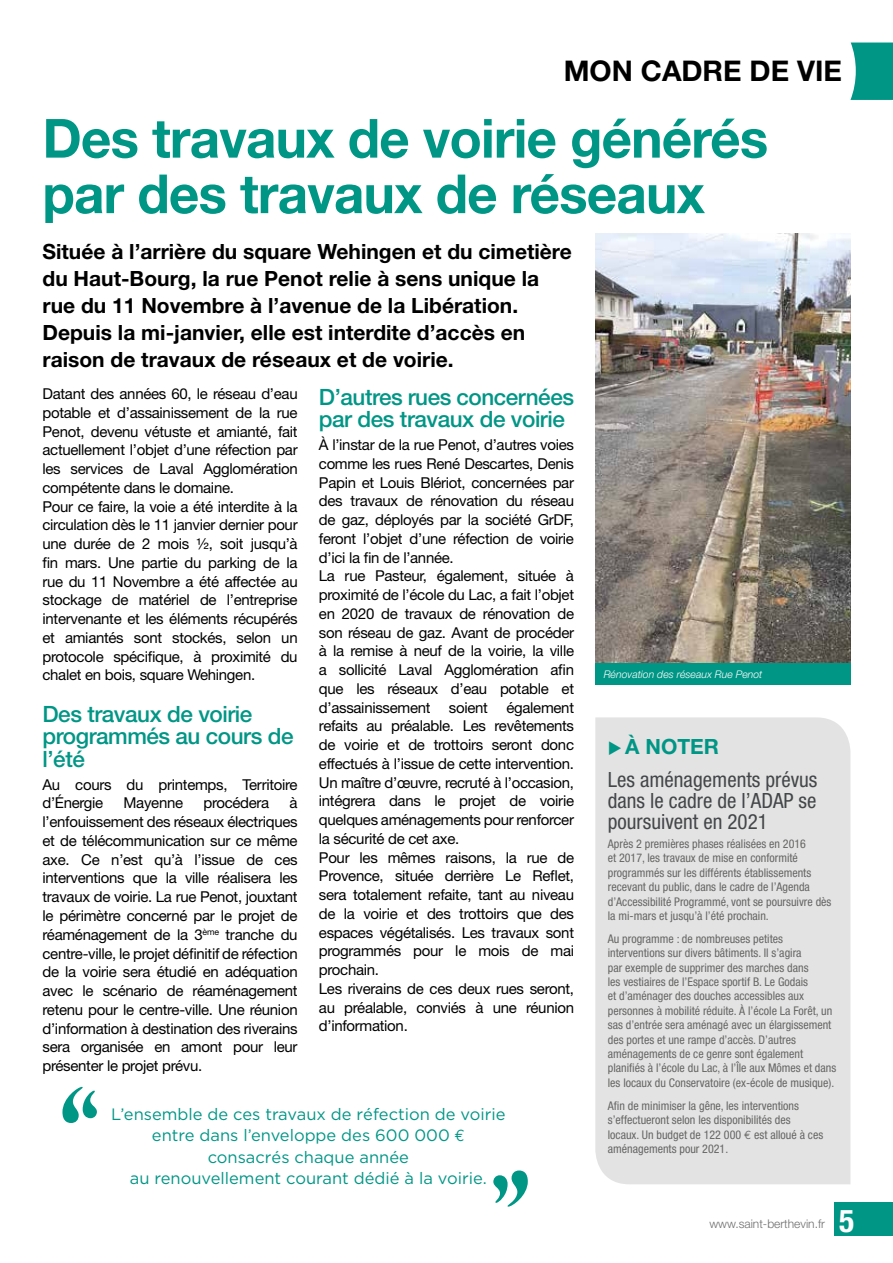
<style>
.page{position:relative;width:893px;height:1263px;background:#fff}
.page>*{position:absolute;margin:0;border:0;box-sizing:border-box;transform-origin:0 0}
.t1{font:700 54px/55.5px "Helvetica Neue LT Std";letter-spacing:-.015em;color:#009686}
.t2{font:700 condensed 31.5px "Helvetica Neue";color:#fff}
.t3{font:700 28.5px "Helvetica Neue LT Std";color:#000}
.t4{font:500 22.5px/22.5px "Helvetica Neue LT Std";letter-spacing:-.02em;color:#009686}
.t5{font:700 21px/27px "Helvetica Neue LT Std";color:#000}
.t6{font:condensed 21px/21px "Helvetica Neue";color:#444749;text-align:justify}
.t7{font:700 21px "Helvetica Neue LT Std";color:#009686}
.t8{font:16.5px/21.5px "Gotham";color:#009686;text-align:center}
.t9{font:15px/18.8px "Helvetica Neue LT Std";letter-spacing:-.02em;color:#000}
.t10{font:condensed 12px/14.4px "Helvetica Neue";color:#666665}
.t11{font:300 12px "Helvetica Neue LT Std";color:#706f6f}
.t12{font:italic 300 10.5px "Helvetica Neue LT Std";color:#fff}
.s1{font-family:"Euro Mono";font-stretch:normal}
.s2{font-family:"Euro Mono"}
</style>
<div class="page">
<svg style="left:850px;top:43px;width:43px;height:57px;background:#18a091"></svg>
<img style="left:595px;top:234px;width:255px;height:429px">
<div style="left:595px;top:663px;width:255px;height:22px;background:#009686"></div>
<div style="left:595px;top:717px;width:255px;height:467px;background:#e3e3e3"></div>
<svg style="left:62px;top:1087px;width:35px;height:36px"></svg>
<svg style="left:493px;top:1170px;width:35px;height:36px"></svg>
<div style="left:835px;top:1202px;width:58px;height:34px;background:#009686"></div>
<h3 class="t3" style="left:564px;top:54px;width:280px">MON CADRE DE VIE</h3>
<h1 class="t1" style="left:43px;top:109px;width:727px">Des travaux de voirie générés par des travaux de réseaux</h1>
<p class="t5" style="left:43px;top:238px;width:531px">Située à l’arrière du square Wehingen et du cimetière du Haut-Bourg, la rue Penot relie à sens unique la rue du 11 Novembre à l’avenue de la Libération.<br>Depuis la mi-janvier, elle est interdite d’accès en raison de travaux de réseaux et de voirie.</p>
<p class="t9" style="left:43px;top:384px;width:257px">Datant des années 60, le réseau d’eau potable et d’assainissement de la rue Penot, devenu vétuste et amianté, fait actuellement l’objet d’une réfection par les services de Laval Agglomération compétente dans le domaine.<br>Pour ce faire, la voie a été interdite à la circulation dès le 11 janvier dernier pour une durée de 2 mois ½, soit jusqu’à fin mars. Une partie du parking de la rue du 11 Novembre a été affectée au stockage de matériel de l’entreprise intervenante et les éléments récupérés et amiantés sont stockés, selon un protocole spécifique, à proximité du chalet en bois, square Wehingen.</p>
<h3 class="t4" style="left:43px;top:702px;width:253px">Des travaux de voirie programmés au cours de l’été</h3>
<p class="t9" style="left:43px;top:775px;width:257px">Au cours du printemps, Territoire d’Énergie</p>
<h3 class="t4" style="left:319px;top:385px;width:257px">D’autres rues concernées par des travaux de voirie</h3>
<p class="t9" style="left:319px;top:435px;width:257px">À l’instar de la rue Penot, d’autres voies comme les rues René Descartes, Denis Papin et Louis Blériot, concernées par des travaux de rénovation du réseau de gaz, déployés par la société GrDF, feront l’objet d’une réfection de voirie d’ici la fin de l’année.<br>La rue Pasteur, également, située à proximité de l’école du Lac, a fait l’objet en 2020 de travaux de rénovation de son réseau de gaz. Avant de procéder à la remise à neuf de la voirie, la ville a sollicité Laval Agglomération afin que les réseaux d’eau potable et d’assainissement soient également refaits au préalable. Les revêtements de voirie et de trottoirs seront donc effectués à l’issue de cette intervention.<br>Un maître d’œuvre, recruté à l’occasion, intégrera dans le projet de voirie quelques aménagements pour renforcer la sécurité de cet axe.<br>Pour les mêmes raisons, la rue de Provence, située derrière Le Reflet, sera totalement refaite, tant au niveau de la voirie et des trottoirs que des espaces végétalisés. Les travaux sont programmés pour le mois de mai prochain.<br>Les riverains de ces deux rues seront, au préalable, conviés à une réunion d’information.</p>
<p class="t12" style="left:604px;top:668px;width:160px">Rénovation des réseaux Rue Penot</p>
<h3 class="t7" style="left:608px;top:733px;width:113px">◆ À NOTER</h3>
<h3 class="t6" style="left:608px;top:769px;width:211px">Les aménagements prévus dans le cadre de l’ADAP se poursuivent en 2021</h3>
<p class="t10" style="left:608px;top:836px;width:225px">Après 2 premières phases réalisées en 2016<br>et 2017, les travaux de mise en conformité programmés sur les différents établissements recevant du public, dans le cadre de l’Agenda d’Accessibilité Programmé, vont se poursuivre dès la mi-mars et jusqu’à l’été prochain.</p>
<p class="t10" style="left:608px;top:931px;width:230px">Au programme : de nombreuses petites interventions sur divers bâtiments. Il s’agira<br>par exemple de supprimer des marches dans<br>les vestiaires de l’Espace sportif B. Le Godais<br>et d’aménager des douches accessibles aux personnes à mobilité réduite. À l’école La Forêt, un sas d’entrée sera aménagé avec un élargissement des portes et une rampe d’accès. D’autres aménagements de ce genre sont également planifiés à l’école du Lac, à l’Île aux Mômes et dans les locaux du Conservatoire (ex-école de musique).</p>
<p class="t10" style="left:608px;top:1098px;width:217px">Afin de minimiser la gêne, les interventions s’effectueront selon les disponibilités des locaux. Un budget de 122 000 <span class="s1">€</span> est alloué à ces aménagements pour 2021.</p>
<p class="t9" style="left:43px;top:793px;width:257px;text-align:justify;text-indent:247px">à l’enfouissement des réseaux électriques et de télécommunication sur ce même axe. Ce n’est qu’à l’issue de ces interventions que la ville réalisera les travaux de voirie. La rue Penot, jouxtant le périmètre concerné par le projet de réaménagement de la 3<sup>ème</sup> tranche du centre-ville, le projet définitif de réfection de la voirie sera étudié en adéquation avec le scénario de réaménagement retenu pour le centre-ville. Une réunion d’information à destination des riverains sera organisée en amont pour leur présenter le projet prévu.</p>
<p class="t9" style="left:124px;top:793px;width:61px">Mayenne</p>
<p class="t9" style="left:203px;top:793px;width:67px">procédera</p>
<p class="t8" style="left:111px;top:1103px;width:396px">L’ensemble de ces travaux de réfection de voirie entre dans l’enveloppe des 600 000 <span class="s2">€ </span>consacrés chaque année<br>au renouvellement courant dédié à la voirie.</p>
<p class="t11" style="left:709px;top:1216px;width:117px">www.saint-berthevin.fr</p>
<h2 class="t2" style="left:839px;top:1201px;width:17px">5</h2>
</div>
